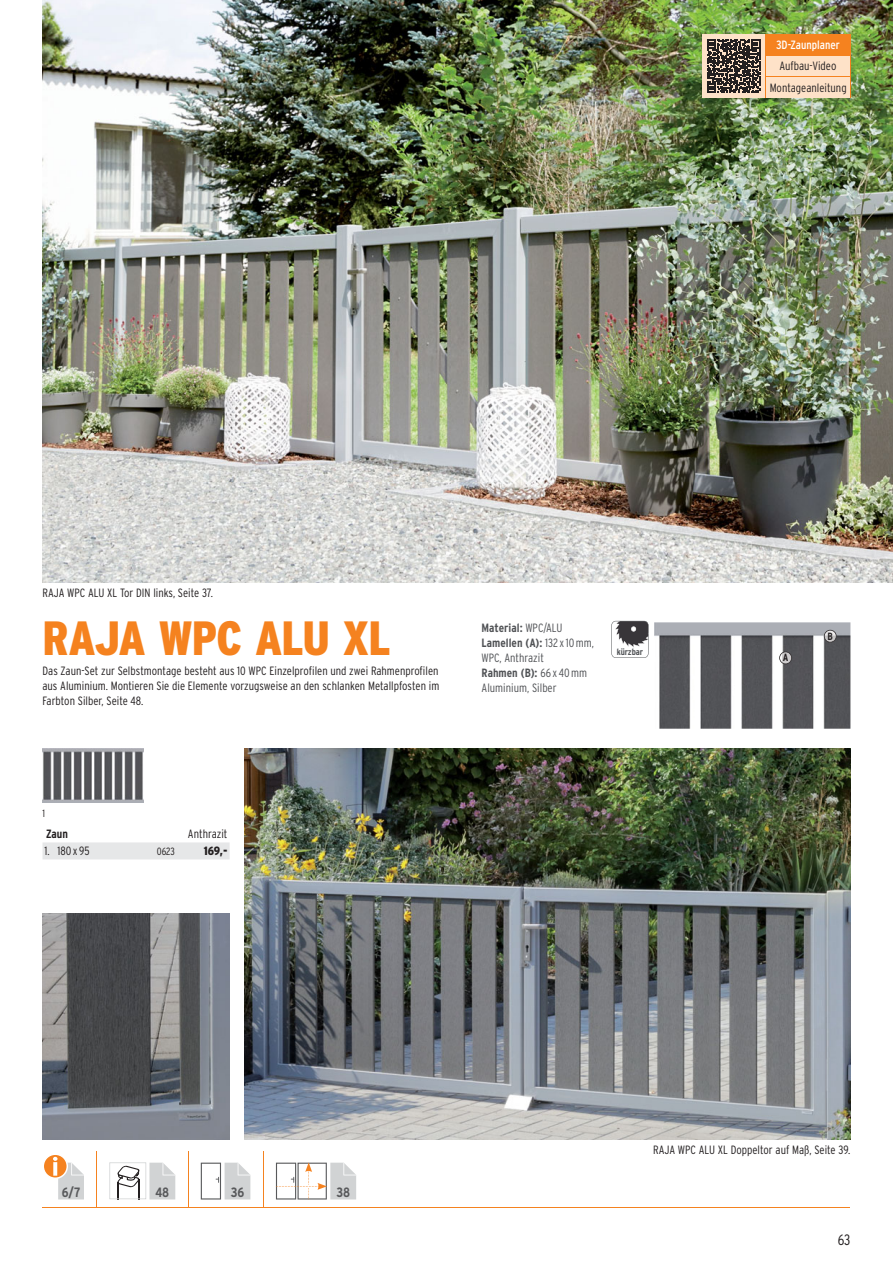
<style>
.page{position:relative;width:893px;height:1263px;background:#fff}
.page>*{position:absolute;margin:0;border:0;box-sizing:border-box;transform-origin:0 0}
.t1{font:900 condensed 48px "Interstate";letter-spacing:-.02em;color:#f5821f}
.t2{font:300 condensed 15px "Interstate";color:#231f20}
.t3{font:700 condensed 13.5px "Interstate";color:#58595b}
.t4{font:300 condensed 12px/15px "Interstate";color:#231f20;text-align:justify}
.t5{font:300 condensed 12px/15px "Interstate";color:#505255}
.t6{font:condensed 12px "Interstate";color:#fff}
.t7{font:900 condensed 12px "Interstate";color:#231f20}
.t8{font:700 condensed 12px "Interstate";color:#231f20}
.t9{font:300 condensed 10.5px "Interstate";color:#231f20}
.t10{font:700 condensed 10.5px "Interstate";color:#231f20}
.t11{font:700 condensed 9.15px "Interstate";letter-spacing:-.01em;color:#505255}
.s1{font-weight:700}
</style>
<div class="page">
<img style="left:654px;top:622px;width:196px;height:107px">
<img style="left:43px;top:0;width:850px;height:583px">
<svg style="left:779px;top:651px;width:13px;height:13px"></svg>
<svg style="left:824px;top:630px;width:13px;height:12px"></svg>
<svg style="left:611px;top:621px;width:37px;height:37px"></svg>
<img style="left:244px;top:748px;width:606px;height:392px">
<img style="left:43px;top:914px;width:187px;height:225px">
<div style="left:43px;top:842px;width:187px;height:17px;background:#e6e7e8"></div>
<img style="left:43px;top:748px;width:100px;height:54px">
<hr style="left:43px;top:1206px;width:807px;height:1px;background:#f5821f">
<svg style="left:201px;top:1162px;width:49px;height:37px"></svg>
<svg style="left:276px;top:1162px;width:80px;height:37px"></svg>
<svg style="left:44px;top:1155px;width:40px;height:44px"></svg>
<svg style="left:53px;top:1162px;width:4px;height:14px"></svg>
<svg style="left:109px;top:1162px;width:66px;height:37px"></svg>
<hr style="left:96px;top:1151px;width:1px;height:55px;background:#f5821f">
<hr style="left:188px;top:1151px;width:1px;height:55px;background:#f5821f">
<hr style="left:263px;top:1151px;width:1px;height:55px;background:#f5821f">
<div style="left:702px;top:34px;width:148px;height:64px;background:#fee2c8"></div>
<div style="left:765px;top:34px;width:85px;height:21px;background:#f5821f"></div>
<hr style="left:850px;top:34px;width:1px;height:42px;background:#f5821f">
<svg style="left:850px;top:77px;width:1px;height:21px"></svg>
<hr style="left:765px;top:76px;width:86px;height:1px;background:#f5821f">
<svg style="left:707px;top:39px;width:59px;height:59px"></svg>
<p class="t6" style="left:776px;top:41px;width:65px">3D-Zaunplaner</p>
<p class="t4" style="left:770px;top:57px;width:78px;line-height:21.3px;text-align:center">Aufbau-Video<br>Montageanleitung</p>
<p class="t4" style="left:43px;top:586px;width:172px">RAJA WPC ALU XL Tor DIN links, Seite 37.</p>
<h1 class="t1" style="left:43px;top:620px;width:350px">RAJA WPC ALU XL</h1>
<p class="t4" style="left:43px;top:664px;width:398px">Das Zaun-Set zur Selbstmontage besteht aus 10 WPC Einzelprofilen und zwei Rahmenprofilen aus Aluminium. Montieren Sie die Elemente vorzugsweise an den schlanken Metallpfosten im Farbton Silber, Seite 48.</p>
<p class="t9" style="left:43px;top:809px;width:4px">1</p>
<p class="t8" style="left:46px;top:829px;width:23px">Zaun</p>
<p class="t4" style="left:188px;top:827px;width:41px">Anthrazit</p>
<p class="t4" style="left:45px;top:844px;width:46px">1. 180 x 95</p>
<p class="t9" style="left:157px;top:847px;width:20px">0623</p>
<p class="t7" style="left:204px;top:846px;width:25px">169,-</p>
<p class="t5" style="left:482px;top:621px;width:114px"><span class="s1">Material:</span> WPC/ALU<br><span class="s1">Lamellen (A):</span> 132 x 10 mm,<br>WPC, Anthrazit<br><span class="s1">Rahmen (B):</span> 66 x 40 mm<br>Aluminium, Silber</p>
<p class="t11" style="left:617px;top:649px;width:28px">kürzbar</p>
<p class="t10" style="left:783px;top:654px;width:7px">A</p>
<p class="t10" style="left:828px;top:632px;width:7px">B</p>
<p class="t3" style="left:62px;top:1187px;width:20px">6/7</p>
<p class="t3" style="left:155px;top:1187px;width:15px">48</p>
<p class="t3" style="left:231px;top:1187px;width:15px">36</p>
<p class="t3" style="left:336px;top:1187px;width:15px">38</p>
<p class="t4" style="left:653px;top:1143px;width:199px">RAJA WPC ALU XL Doppeltor auf Maß, Seite 39.</p>
<p class="t2" style="left:838px;top:1234px;width:14px">63</p>
</div>
